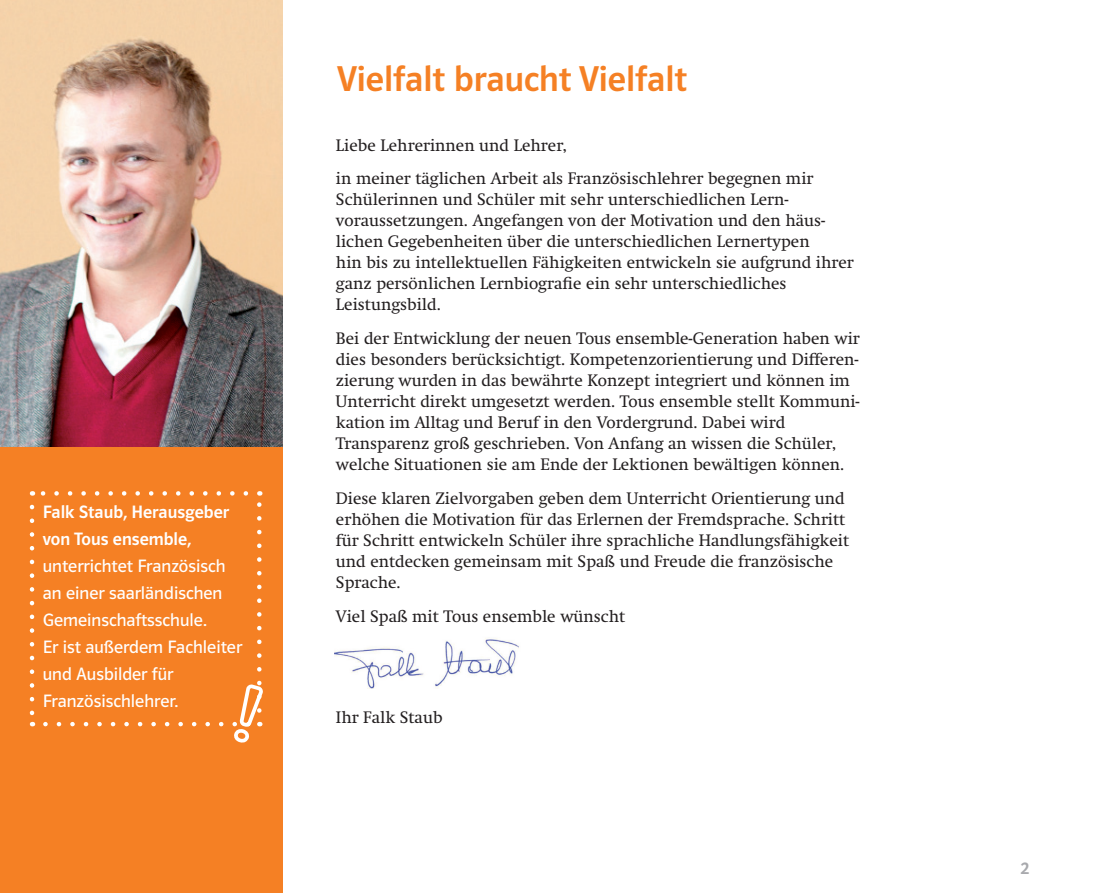
<style>
.page{position:relative;width:1093px;height:893px;background:#fff}
.page>*{position:absolute;margin:0;border:0;box-sizing:border-box;transform-origin:0 0}
.t1{font:36px "Polo Spanisch Krftg";color:#f58024}
.t2{font:18px/27px "Polo ST11 K Buch";color:#fff}
.t3{font:18px/27px "Polo ST11 K Krftg";color:#fff}
.t4{font:18px "Polo ST11 K Krftg";color:#a8a9ad}
.t5{font:16.5px/21px "Klett Swift";color:#231f20}
</style>
<div class="page">
<img style="left:334px;top:638px;width:185px;height:51px">
<div style="left:0;top:0;width:282px;height:893px;background:#f58024"></div>
<img style="left:0;top:0;width:282px;height:447px">
<svg style="left:30px;top:491px;width:233px;height:236px"></svg>
<p class="t3" style="left:43px;top:499px;width:188px">Falk Staub, Herausgeber von Tous ensemble,</p>
<p class="t2" style="left:43px;top:553px;width:201px">unterrichtet Französisch an einer saarländischen<br>Gemeinschaftsschule.<br>Er ist außerdem Fachleiter und Ausbilder für<br>Französischlehrer.</p>
<h1 class="t1" style="left:337px;top:59px;width:352px">Vielfalt braucht Vielfalt</h1>
<p class="t5" style="left:336px;top:128px;width:479px;line-height:33.8px">Liebe Lehrerinnen und Lehrer,<br>in meiner täglichen Arbeit als Französischlehrer begegnen mir</p>
<p class="t5" style="left:336px;top:189px;width:519px">Schülerinnen und Schüler mit sehr unterschiedlichen Lern&shy;voraussetzungen. Angefangen von der Motivation und den häus&shy;lichen Gegebenheiten über die unterschiedlichen Lernertypen<br>hin bis zu intellektuellen Fähigkeiten entwickeln sie aufgrund ihrer ganz persönlichen Lernbiografie ein sehr unterschiedliches Leistungsbild.</p>
<p class="t5" style="left:336px;top:328px;width:525px">Bei der Entwicklung der neuen Tous ensemble-Generation haben wir dies besonders berücksichtigt. Kompetenzorientierung und Differen&shy;zierung wurden in das bewährte Konzept integriert und können im Unterricht direkt umgesetzt werden. Tous ensemble stellt Kommuni&shy;kation im Alltag und Beruf in den Vordergrund. Dabei wird Transparenz groß geschrieben. Von Anfang an wissen die Schüler, welche Situationen sie am Ende der Lektionen bewältigen können.</p>
<p class="t5" style="left:336px;top:488px;width:515px">Diese klaren Zielvorgaben geben dem Unterricht Orientierung und erhöhen die Motivation für das Erlernen der Fremdsprache. Schritt für Schritt entwickeln Schüler ihre sprachliche Handlungsfähigkeit und entdecken gemeinsam mit Spaß und Freude die französische Sprache.</p>
<p class="t5" style="left:336px;top:606px;width:291px">Viel Spaß mit Tous ensemble wünscht</p>
<p class="t5" style="left:336px;top:707px;width:108px">Ihr Falk Staub</p>
<p class="t4" style="left:1020px;top:858px;width:10px">2</p>
</div>
